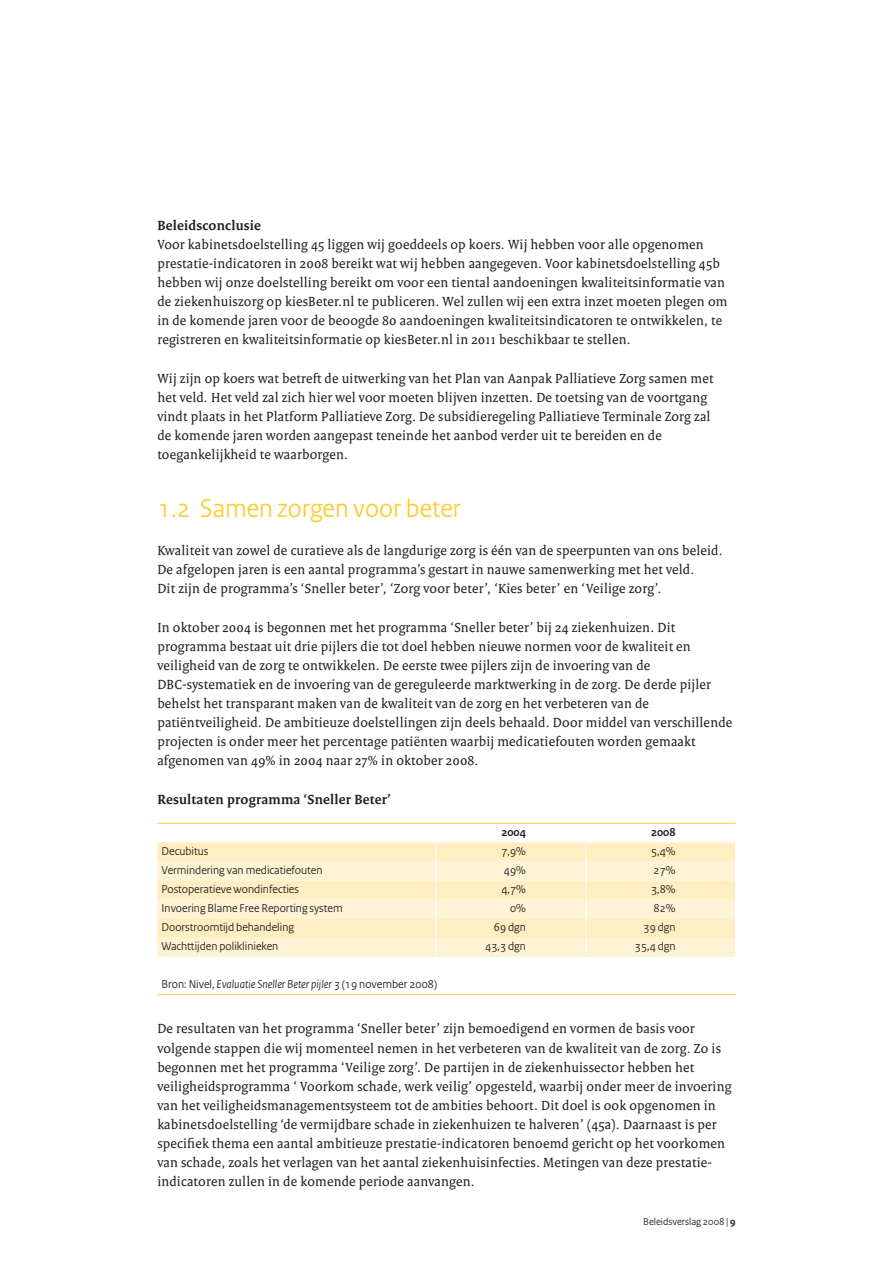
<style>
.page{position:relative;width:893px;height:1263px;background:#fff}
.page>*{position:absolute;margin:0;border:0;box-sizing:border-box;transform-origin:0 0}
.t1{font:27px "Rijksoverheid Sans";color:#fecd33}
.t2{font:14.25px/19.2px "Rijksoverheid Serif";letter-spacing:.015em;color:#231f20}
.t3{font:700 14.25px "Rijksoverheid Serif";letter-spacing:.015em;color:#231f20}
.t4{font:12px "Rijksoverheid Sans";color:#231f20}
.t5{font:italic 12px "Rijksoverheid Sans";color:#231f20}
.t6{font:700 12px "Rijksoverheid Sans";color:#231f20}
.t7{font:10.5px "Rijksoverheid Sans";color:#231f20}
.s1{font-style:normal}
.s2{font-weight:700}
</style>
<div class="page">
<div style="left:157px;top:842px;width:578px;height:19px;background:#feeec2"></div>
<svg style="left:157px;top:861px;width:578px;height:96px;fill:#fef3d5"></svg>
<svg style="left:436px;top:842px;width:1px;height:115px"></svg>
<svg style="left:585px;top:842px;width:1px;height:115px"></svg>
<hr style="left:157px;top:994px;width:279px;height:1px;background:#fecd33">
<hr style="left:436px;top:994px;width:150px;height:1px;background:#fecd33">
<hr style="left:586px;top:994px;width:150px;height:1px;background:#fecd33">
<hr style="left:157px;top:823px;width:279px;height:1px;background:#fecd33">
<hr style="left:436px;top:823px;width:150px;height:1px;background:#fecd33">
<hr style="left:586px;top:823px;width:149px;height:1px;background:#fecd33">
<p class="t3" style="left:157px;top:216px;width:105px">Beleidsconclusie</p>
<p class="t2" style="left:157px;top:234px;width:572px">Voor kabinetsdoelstelling 45 liggen wij goeddeels op koers. Wij hebben voor alle opgenomen prestatie-indicatoren in 2008 bereikt wat wij hebben aangegeven. Voor kabinetsdoelstelling 45b hebben wij onze doelstelling bereikt om voor een tiental aandoeningen kwaliteitsinformatie van de ziekenhuiszorg op kiesBeter.nl te publiceren. Wel zullen wij een extra inzet moeten plegen om in de komende jaren voor de beoogde 80 aandoeningen kwaliteitsindicatoren te ontwikkelen, te registreren en kwaliteitsinformatie op kiesBeter.nl in 2011 beschikbaar te stellen.</p>
<p class="t2" style="left:157px;top:368px;width:558px">Wij zijn op koers wat betreft de uitwerking van het Plan van Aanpak Palliatieve Zorg samen met het veld. Het veld zal zich hier wel voor moeten blijven inzetten. De toetsing van de voortgang vindt plaats in het Platform Palliatieve Zorg. De subsidieregeling Palliatieve Terminale Zorg zal de komende jaren worden aangepast teneinde het aanbod verder uit te bereiden en de toegankelijkheid te waarborgen.</p>
<h1 class="t1" style="left:157px;top:492px;width:305px">1.2 Samen zorgen voor beter</h1>
<p class="t2" style="left:157px;top:541px;width:567px">Kwaliteit van zowel de curatieve als de langdurige zorg is één van de speerpunten van ons beleid.<br>De afgelopen jaren is een aantal programma’s gestart in nauwe samenwerking met het veld.<br>Dit zijn de programma’s ‘Sneller beter’, ‘Zorg voor beter’, ‘Kies beter’ en ‘Veilige zorg’.</p>
<p class="t2" style="left:157px;top:617px;width:576px">In oktober 2004 is begonnen met het programma ‘Sneller beter’ bij 24 ziekenhuizen. Dit programma bestaat uit drie pijlers die tot doel hebben nieuwe normen voor de kwaliteit en veiligheid van de zorg te ontwikkelen. De eerste twee pijlers zijn de invoering van de DBC-systematiek en de invoering van de gereguleerde marktwerking in de zorg. De derde pijler behelst het transparant maken van de kwaliteit van de zorg en het verbeteren van de patiëntveiligheid. De ambitieuze doelstellingen zijn deels behaald. Door middel van verschillende projecten is onder meer het percentage patiënten waarbij medicatiefouten worden gemaakt afgenomen van 49% in 2004 naar 27% in oktober 2008.</p>
<p class="t3" style="left:157px;top:790px;width:235px">Resultaten programma ‘Sneller Beter’</p>
<p class="t6" style="left:501px;top:825px;width:26px">2004</p>
<p class="t6" style="left:651px;top:825px;width:26px">2008</p>
<p class="t4" style="left:162px;top:844px;width:48px">Decubitus</p>
<p class="t4" style="left:501px;top:844px;width:26px">7,9%</p>
<p class="t4" style="left:651px;top:844px;width:26px">5,4%</p>
<p class="t4" style="left:162px;top:863px;width:162px">Vermindering van medicatiefouten</p>
<p class="t4" style="left:504px;top:863px;width:24px">49%</p>
<p class="t4" style="left:654px;top:863px;width:24px">27%</p>
<p class="t4" style="left:162px;top:882px;width:139px">Postoperatieve wondinfecties</p>
<p class="t4" style="left:501px;top:882px;width:26px">4,7%</p>
<p class="t4" style="left:651px;top:882px;width:26px">3,8%</p>
<p class="t4" style="left:162px;top:901px;width:183px">Invoering Blame Free Reporting system</p>
<p class="t4" style="left:510px;top:901px;width:17px">0%</p>
<p class="t4" style="left:654px;top:901px;width:24px">82%</p>
<p class="t4" style="left:162px;top:920px;width:134px">Doorstroomtijd behandeling</p>
<p class="t4" style="left:494px;top:920px;width:34px">69 dgn</p>
<p class="t4" style="left:643px;top:920px;width:34px">39 dgn</p>
<p class="t4" style="left:162px;top:939px;width:118px">Wachttijden poliklinieken</p>
<p class="t4" style="left:485px;top:939px;width:42px">43,3 dgn</p>
<p class="t4" style="left:635px;top:939px;width:42px">35,4 dgn</p>
<p class="t5" style="left:162px;top:977px;width:277px"><span class="s1">Bron: Nivel,</span> Evaluatie Sneller Beter pijler 3 <span class="s1">(19 november 2008)</span></p>
<p class="t2" style="left:157px;top:1019px;width:576px">De resultaten van het programma ‘Sneller beter’ zijn bemoedigend en vormen de basis voor volgende stappen die wij momenteel nemen in het verbeteren van de kwaliteit van de zorg. Zo is begonnen met het programma ‘Veilige zorg’. De partijen in de ziekenhuissector hebben het veiligheidsprogramma ‘ Voorkom schade, werk veilig’ opgesteld, waarbij onder meer de invoering van het veiligheidsmanagementsysteem tot de ambities behoort. Dit doel is ook opgenomen in kabinetsdoelstelling ‘de vermijdbare schade in ziekenhuizen te halveren’ (45a). Daarnaast is per specifiek thema een aantal ambitieuze prestatie-indicatoren benoemd gericht op het voorkomen van schade, zoals het verlagen van het aantal ziekenhuisinfecties. Metingen van deze prestatie&shy;indicatoren zullen in de komende periode aanvangen.</p>
<p class="t7" style="left:643px;top:1215px;width:94px">Beleidsverslag 2008 | <span class="s2">9</span></p>
</div>
